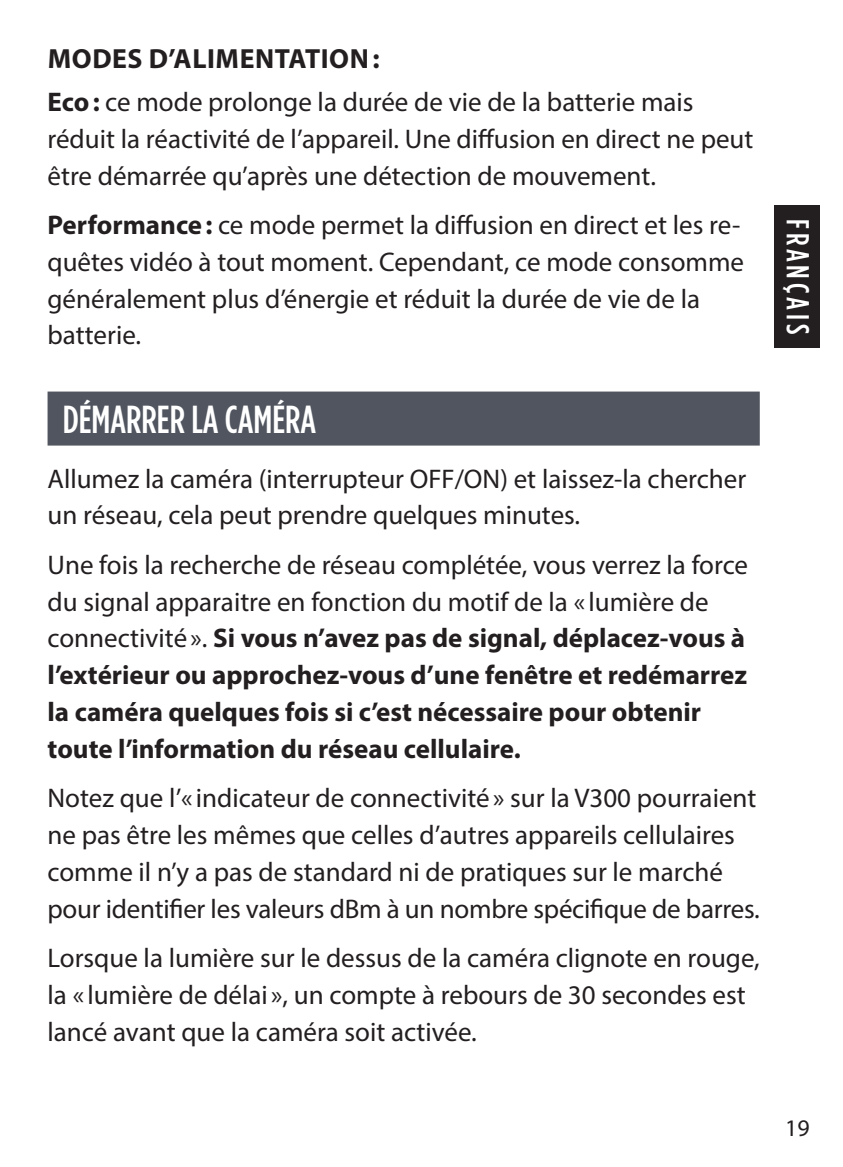
<style>
.page{position:relative;width:843px;height:1167px;background:#fff}
.page>*{position:absolute;margin:0;border:0;box-sizing:border-box;transform-origin:0 0}
.t1{font:500 39px "Gotham Condensed";color:#fff}
.t2{font:500 31.8px "Gotham Condensed";letter-spacing:.12em;color:#fff}
.t3{font:700 27.6px "Myriad Pro";letter-spacing:.02em;color:#231f20}
.t4{font:27px/36.6px "Myriad Pro";color:#231f20}
.t5{font:700 27px/36.6px "Myriad Pro";color:#231f20}
.t6{font:23.7px "Myriad Pro";color:#231f20}
.s1{font-weight:700}
.s2{font-weight:400}
</style>
<div class="page">
<div style="left:774px;top:205px;width:45px;height:143px;background:#231f20"></div>
<div style="left:48px;top:391px;width:711px;height:54px;background:#50555f"></div>
<p class="t3" style="left:48px;top:41px;width:333px">MODES D’ALIMENTATION:</p>
<p class="t4" style="left:48px;top:83px;width:707px"><span class="s1">Eco:</span> ce mode prolonge la durée de vie de la batterie mais réduit la réactivité de l’appareil. Une diffusion en direct ne peut être démarrée qu’après une détection de mouvement.</p>
<p class="t4" style="left:48px;top:206px;width:698px"><span class="s1">Performance:</span> ce mode permet la diffusion en direct et les re&shy;quêtes vidéo à tout moment. Cependant, ce mode consomme généralement plus d’énergie et réduit la durée de vie de la batterie.</p>
<h1 class="t1" style="left:63px;top:396px;width:255px">DÉMARRER LA CAMÉRA</h1>
<p class="t4" style="left:48px;top:460px;width:700px">Allumez la caméra (interrupteur OFF/ON) et laissez-la chercher un réseau, cela peut prendre quelques minutes.</p>
<p class="t5" style="left:48px;top:545px;width:702px"><span class="s2">Une fois la recherche de réseau complétée, vous verrez la force du signal apparaitre en fonction du motif de la « lumière de connectivité».</span> Si vous n’avez pas de signal, déplacez-vous à l’extérieur ou approchez-vous d’une fenêtre et redémarrez la caméra quelques fois si c’est nécessaire pour obtenir toute l’information du réseau cellulaire.</p>
<p class="t4" style="left:48px;top:779px;width:713px">Notez que l’« indicateur de connectivité» sur la V300 pourraient ne pas être les mêmes que celles d’autres appareils cellulaires comme il n’y a pas de standard ni de pratiques sur le marché pour identifier les valeurs dBm à un nombre spécifique de barres.</p>
<p class="t4" style="left:48px;top:939px;width:713px">Lorsque la lumière sur le dessus de la caméra clignote en rouge, la « lumière de délai », un compte à rebours de 30 secondes est lancé avant que la caméra soit activée.</p>
<p class="t2" style="left:816px;top:219px;width:116px;rotate:90deg">FRANÇAIS</p>
<p class="t6" style="left:785px;top:1113px;width:26px">19</p>
</div>
